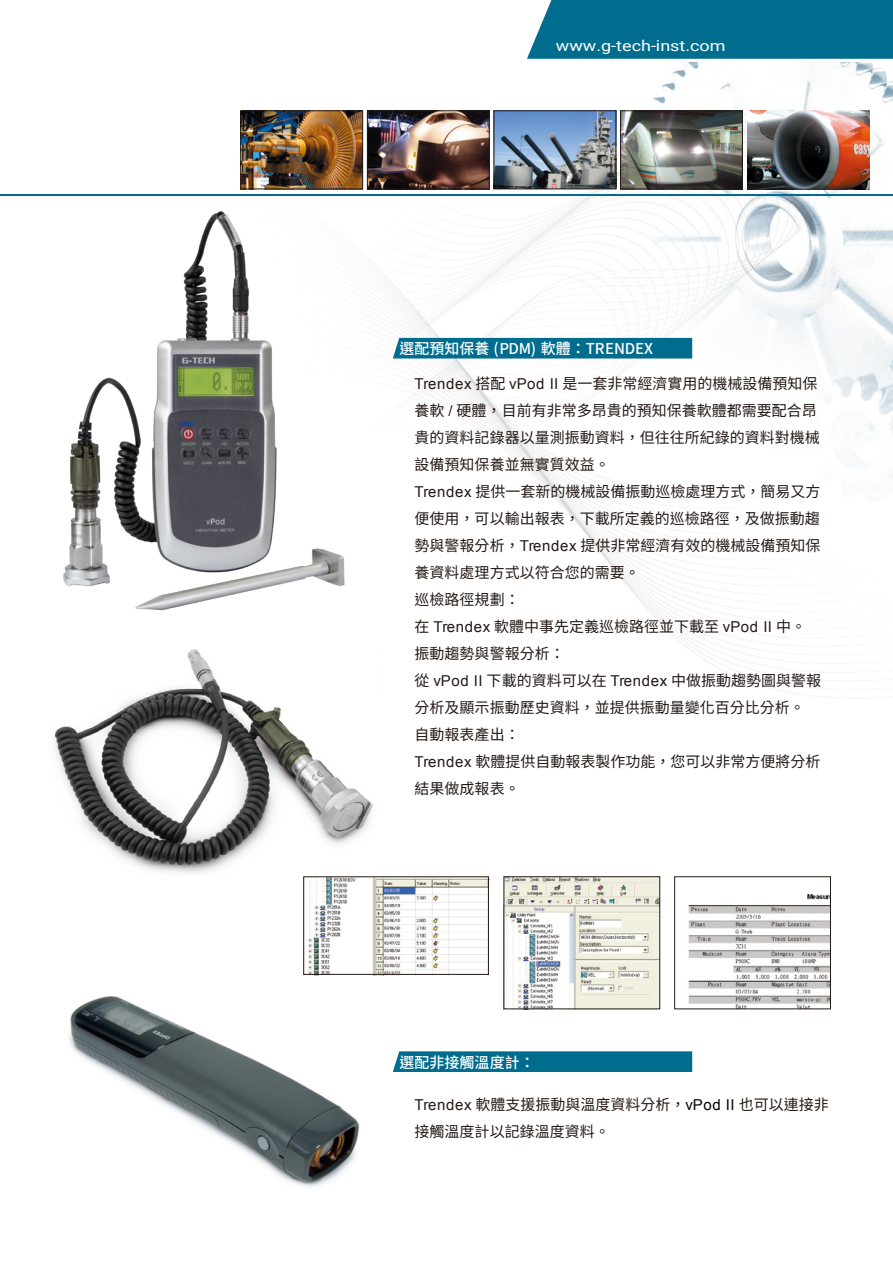
<style>
.page{position:relative;width:893px;height:1263px;background:#fff}
.page>*{position:absolute;margin:0;border:0;box-sizing:border-box;transform-origin:0 0}
.t1{font:15px/27px "Source Han Sans TW";color:#231916}
.t2{font:500 15px "Source Han Sans TW";color:#fff}
.t3{font:15px "Roboto";color:#fff;scale:1.2 1}
.s1{font-family:"Arial"}
.s2{font-family:"Arial";color:#060101}
</style>
<div class="page">
<img style="left:240px;top:62px;width:653px;height:636px">
<hr style="left:0;top:194px;width:893px;height:2px;background:#006d8f">
<div style="left:393px;top:1051px;width:299px;height:21px;background:#006d8f"></div>
<div style="left:393px;top:338px;width:299px;height:20px;background:#006d8f"></div>
<img style="left:504px;top:878px;width:155px;height:132px">
<div style="left:504px;top:876px;width:156px;height:133px;border:1px solid #231916"></div>
<img style="left:304px;top:878px;width:185px;height:97px">
<div style="left:303px;top:876px;width:186px;height:98px;border:1px solid #231916"></div>
<img style="left:688px;top:894px;width:141px;height:113px">
<div style="left:674px;top:876px;width:157px;height:133px;border:1px solid #231916"></div>
<img style="left:240px;top:111px;width:121px;height:78px">
<div style="left:241px;top:111px;width:122px;height:78px;border:1px solid #231916"></div>
<img style="left:369px;top:111px;width:121px;height:78px">
<div style="left:367px;top:111px;width:122px;height:78px;border:1px solid #231916"></div>
<img style="left:496px;top:113px;width:118px;height:74px">
<div style="left:494px;top:111px;width:122px;height:78px;border:1px solid #231916"></div>
<img style="left:622px;top:113px;width:119px;height:74px">
<div style="left:620px;top:111px;width:123px;height:78px;border:1px solid #231916"></div>
<img style="left:747px;top:111px;width:122px;height:78px">
<img style="left:54px;top:648px;width:323px;height:232px">
<img style="left:69px;top:996px;width:291px;height:191px">
<img style="left:63px;top:203px;width:291px;height:428px">
<div style="left:527px;top:0;width:366px;height:59px;background:#006d8f"></div>
<p class="t3" style="left:556px;top:35px;width:143px">www.g-tech-inst.com</p>
<p class="t2" style="left:400px;top:340px;width:255px">選配預知保養 (PDM) 軟體：TRENDEX</p>
<p class="t1" style="left:415px;top:371px;width:408px"><span class="s1">Trendex</span> 搭配 <span class="s1">vPod II</span> 是一套非常經濟實用的機械設備預知保養軟 <span class="s1">/</span> 硬體，目前有非常多昂貴的預知保養軟體都需要配合昂貴的資料記錄器以量測振動資料，但往往所紀錄的資料對機械設備預知保養並無實質效益。<br><span class="s1">Trendex</span> 提供一套新的機械設備振動巡檢處理方式，簡易又方便使用，可以輸出報表，下載所定義的巡檢路徑，及做振動趨勢與警報分析，<span class="s1">Trendex</span> 提供非常經濟有效的機械設備預知保養資料處理方式以符合您的需要。<br>巡檢路徑規劃：<br>在 <span class="s1">Trendex</span> 軟體中事先定義巡檢路徑並下載至 <span class="s1">vPod II</span> 中。振動趨勢與警報分析：<br>從 <span class="s1">vPod II</span> 下載的資料可以在 <span class="s1">Trendex</span> 中做振動趨勢圖與警報分析及顯示振動歷史資料，並提供振動量變化百分比分析。自動報表產出：<br><span class="s1">Trendex</span> 軟體提供自動報表製作功能，您可以非常方便將分析結果做成報表。</p>
<p class="t2" style="left:400px;top:1054px;width:136px">選配非接觸溫度計：</p>
<p class="t1" style="left:415px;top:1091px;width:416px"><span class="s1">Trendex</span> 軟體支援振動與溫度資料分析，<span class="s2">vPod II</span> 也可以連接非接觸溫度計以記錄溫度資料。</p>
</div>
